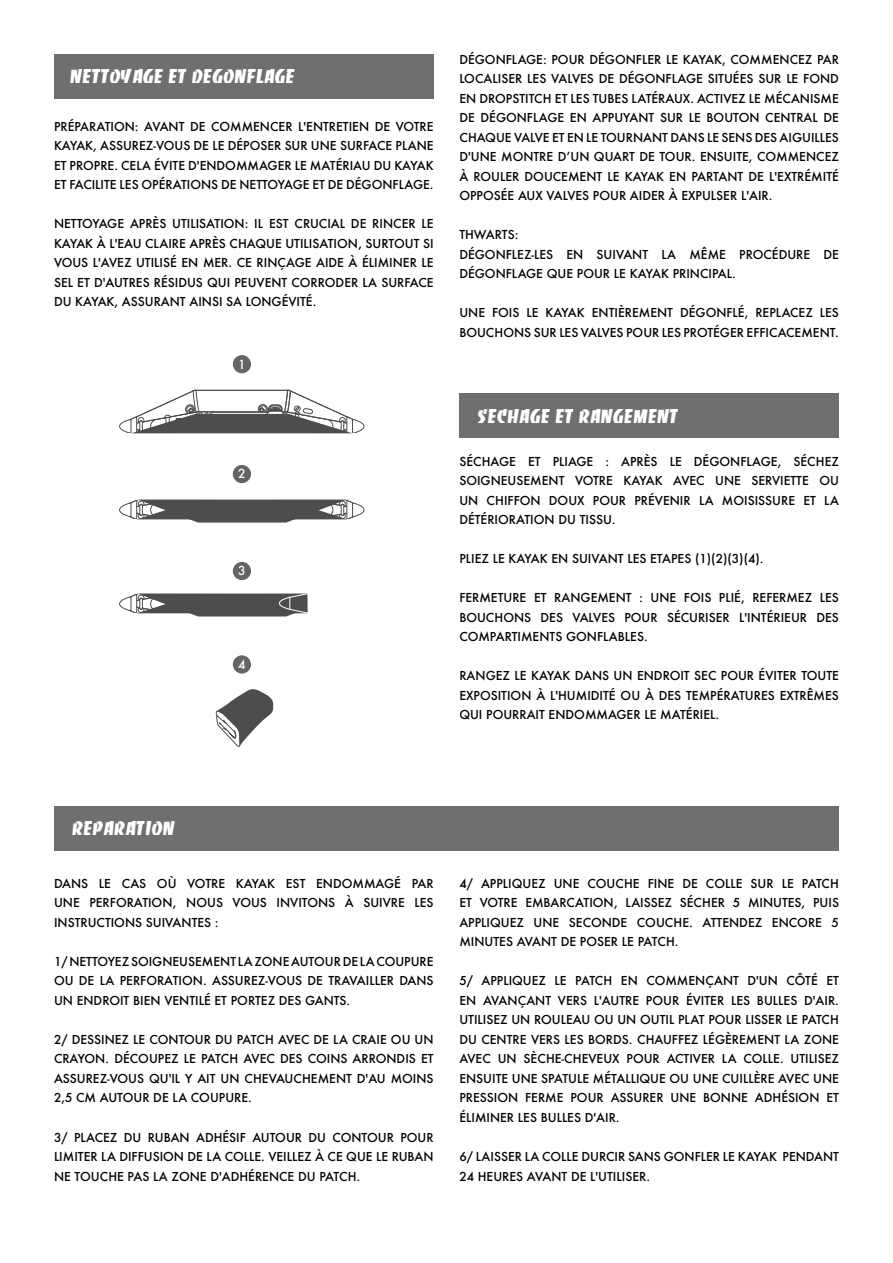
<style>
.page{position:relative;width:893px;height:1263px;background:#fff}
.page>*{position:absolute;margin:0;border:0;box-sizing:border-box;transform-origin:0 0}
.t1{font:17.55px "Banco";letter-spacing:.04em;color:#fff}
.t2{font:500 12.15px "Futura";color:#fff}
.t3{font:500 12px/19.5px "Futura";color:#000;text-align:justify}
</style>
<div class="page">
<div style="left:54px;top:54px;width:380px;height:45px;background:#706f6f"></div>
<div style="left:459px;top:393px;width:380px;height:45px;background:#706f6f"></div>
<div style="left:54px;top:806px;width:785px;height:44px;background:#706f6f"></div>
<div style="left:233px;top:355px;width:18px;height:18px;background:#646464;border-radius:50%"></div>
<svg style="left:119px;top:389px;width:246px;height:45px"></svg>
<svg style="left:119px;top:473px;width:246px;height:50px"></svg>
<div style="left:233px;top:465px;width:18px;height:18px;background:#646464;border-radius:50%"></div>
<div style="left:233px;top:562px;width:18px;height:18px;background:#646464;border-radius:50%"></div>
<svg style="left:233px;top:655px;width:18px;height:19px"></svg>
<svg style="left:119px;top:567px;width:189px;height:50px"></svg>
<svg style="left:216px;top:689px;width:57px;height:58px"></svg>
<h1 class="t1" style="left:70px;top:69px;width:226px">NETTOYAGE ET DEGONFLAGE</h1>
<p class="t3" style="left:54px;top:117px;width:381px">PRÉPARATION: AVANT DE COMMENCER L'ENTRETIEN DE VOTRE KAYAK, ASSUREZ-VOUS DE LE DÉPOSER SUR UNE SURFACE PLANE ET PROPRE. CELA ÉVITE D'ENDOMMAGER LE MATÉRIAU DU KAYAK ET FACILITE LES OPÉRATIONS DE NETTOYAGE ET DE DÉGONFLAGE.</p>
<p class="t3" style="left:54px;top:214px;width:381px">NETTOYAGE APRÈS UTILISATION: IL EST CRUCIAL DE RINCER LE KAYAK À L'EAU CLAIRE APRÈS CHAQUE UTILISATION, SURTOUT SI VOUS L'AVEZ UTILISÉ EN MER. CE RINÇAGE AIDE À ÉLIMINER LE SEL ET D'AUTRES RÉSIDUS QUI PEUVENT CORRODER LA SURFACE DU KAYAK, ASSURANT AINSI SA LONGÉVITÉ.</p>
<p class="t2" style="left:238px;top:356px;width:9px">1</p>
<p class="t2" style="left:238px;top:466px;width:9px">2</p>
<p class="t2" style="left:238px;top:563px;width:9px">3</p>
<p class="t2" style="left:238px;top:656px;width:9px">4</p>
<p class="t3" style="left:459px;top:50px;width:381px">DÉGONFLAGE: POUR DÉGONFLER LE KAYAK, COMMENCEZ PAR LOCALISER LES VALVES DE DÉGONFLAGE SITUÉES SUR LE FOND EN DROPSTITCH ET LES TUBES LATÉRAUX. ACTIVEZ LE MÉCANISME DE DÉGONFLAGE EN APPUYANT SUR LE BOUTON CENTRAL DE CHAQUE VALVE ET EN LE TOURNANT DANS LE SENS DES AIGUILLES D'UNE MONTRE D’UN QUART DE TOUR. ENSUITE, COMMENCEZ À ROULER DOUCEMENT LE KAYAK EN PARTANT DE L'EXTRÉMITÉ OPPOSÉE AUX VALVES POUR AIDER À EXPULSER L'AIR.</p>
<p class="t3" style="left:459px;top:225px;width:381px;text-align:left">THWARTS:<br>DÉGONFLEZ-LES EN SUIVANT LA MÊME PROCÉDURE DE<br>DÉGONFLAGE QUE POUR LE KAYAK PRINCIPAL.</p>
<p class="t3" style="left:459px;top:303px;width:381px">UNE FOIS LE KAYAK ENTIÈREMENT DÉGONFLÉ, REPLACEZ LES<br>BOUCHONS SUR LES VALVES POUR LES PROTÉGER EFFICACEMENT.</p>
<h1 class="t1" style="left:478px;top:409px;width:202px">SECHAGE ET RANGEMENT</h1>
<p class="t3" style="left:459px;top:451px;width:381px">SÉCHAGE ET PLIAGE : APRÈS LE DÉGONFLAGE, SÉCHEZ SOIGNEUSEMENT VOTRE KAYAK AVEC UNE SERVIETTE OU UN CHIFFON DOUX POUR PRÉVENIR LA MOISISSURE ET LA DÉTÉRIORATION DU TISSU.</p>
<p class="t3" style="left:459px;top:549px;width:306px">PLIEZ LE KAYAK EN SUIVANT LES ETAPES (1)(2)(3)(4).</p>
<p class="t3" style="left:459px;top:588px;width:381px">FERMETURE ET RANGEMENT : UNE FOIS PLIÉ, REFERMEZ LES BOUCHONS DES VALVES POUR SÉCURISER L'INTÉRIEUR DES COMPARTIMENTS GONFLABLES.</p>
<p class="t3" style="left:459px;top:666px;width:381px">RANGEZ LE KAYAK DANS UN ENDROIT SEC POUR ÉVITER TOUTE EXPOSITION À L'HUMIDITÉ OU À DES TEMPÉRATURES EXTRÊMES QUI POURRAIT ENDOMMAGER LE MATÉRIEL.</p>
<h1 class="t1" style="left:73px;top:821px;width:104px">REPARATION</h1>
<p class="t3" style="left:54px;top:873px;width:381px">DANS LE CAS OÙ VOTRE KAYAK EST ENDOMMAGÉ PAR UNE PERFORATION, NOUS VOUS INVITONS À SUIVRE LES INSTRUCTIONS SUIVANTES :</p>
<p class="t3" style="left:54px;top:951px;width:381px">1/ NETTOYEZ SOIGNEUSEMENT LA ZONE AUTOUR DE LA COUPURE OU DE LA PERFORATION. ASSUREZ-VOUS DE TRAVAILLER DANS UN ENDROIT BIEN VENTILÉ ET PORTEZ DES GANTS.</p>
<p class="t3" style="left:54px;top:1029px;width:381px">2/ DESSINEZ LE CONTOUR DU PATCH AVEC DE LA CRAIE OU UN CRAYON. DÉCOUPEZ LE PATCH AVEC DES COINS ARRONDIS ET ASSUREZ-VOUS QU'IL Y AIT UN CHEVAUCHEMENT D'AU MOINS 2,5 CM AUTOUR DE LA COUPURE.</p>
<p class="t3" style="left:54px;top:1127px;width:381px">3/ PLACEZ DU RUBAN ADHÉSIF AUTOUR DU CONTOUR POUR LIMITER LA DIFFUSION DE LA COLLE. VEILLEZ À CE QUE LE RUBAN NE TOUCHE PAS LA ZONE D'ADHÉRENCE DU PATCH.</p>
<p class="t3" style="left:459px;top:873px;width:381px">4/ APPLIQUEZ UNE COUCHE FINE DE COLLE SUR LE PATCH ET VOTRE EMBARCATION, LAISSEZ SÉCHER 5 MINUTES, PUIS APPLIQUEZ UNE SECONDE COUCHE. ATTENDEZ ENCORE 5<br>MINUTES AVANT DE POSER LE PATCH.</p>
<p class="t3" style="left:459px;top:971px;width:381px">5/ APPLIQUEZ LE PATCH EN COMMENÇANT D'UN CÔTÉ ET EN AVANÇANT VERS L'AUTRE POUR ÉVITER LES BULLES D'AIR.<br>UTILISEZ UN ROULEAU OU UN OUTIL PLAT POUR LISSER LE PATCH DU CENTRE VERS LES BORDS. CHAUFFEZ LÉGÈREMENT LA ZONE AVEC UN SÈCHE-CHEVEUX POUR ACTIVER LA COLLE. UTILISEZ ENSUITE UNE SPATULE MÉTALLIQUE OU UNE CUILLÈRE AVEC UNE PRESSION FERME POUR ASSURER UNE BONNE ADHÉSION ET ÉLIMINER LES BULLES D'AIR.</p>
<p class="t3" style="left:459px;top:1146px;width:381px">6/ LAISSER LA COLLE DURCIR SANS GONFLER LE KAYAK PENDANT<br>24 HEURES AVANT DE L'UTILISER.</p>
</div>
